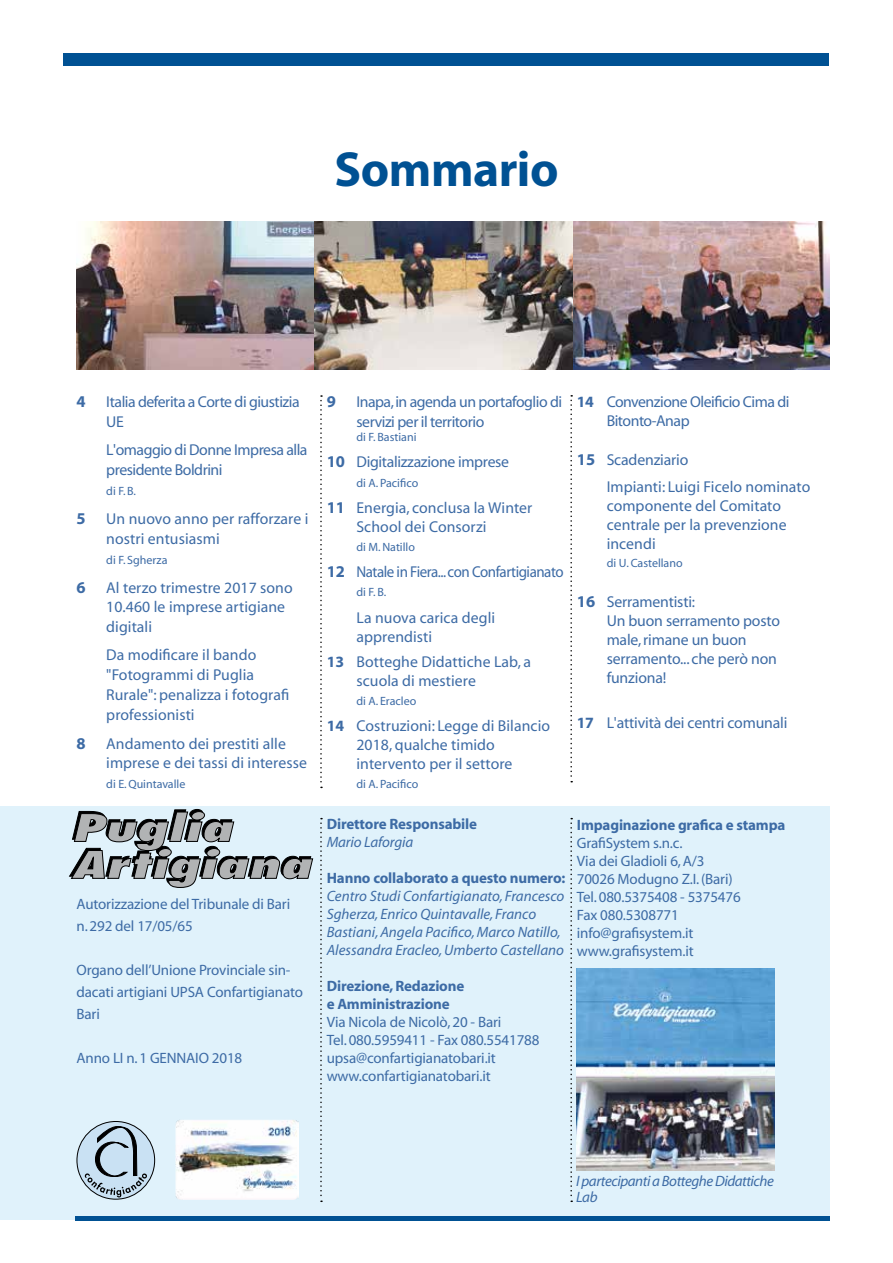
<style>
.page{position:relative;width:893px;height:1263px;background:#fff}
.page>*{position:absolute;margin:0;border:0;box-sizing:border-box;transform-origin:0 0}
.t1{font:700 49.5px "Myriad";letter-spacing:-.01em;color:#005193}
.t2{font:15.75px/19.8px "Myriad";color:#3d6ba5}
.t3{font:15.75px/19.8px "Myriad";letter-spacing:-.03em;color:#3d6ba5}
.t4{font:15.75px "Myriad";letter-spacing:-.03em;color:#3d6ba5;scale:.95 1}
.t5{font:15.75px "Myriad";letter-spacing:-.02em;color:#3d6ba5}
.t6{font:15px/18px "Myriad";letter-spacing:-.01em;color:#3d6ba5}
.t7{font:italic 15px/18px "Myriad";color:#3d6ba5}
.t8{font:700 15px/18px "Myriad";letter-spacing:-.01em;color:#3d6ba5}
.t9{font:italic 15px/16.5px "Myriad";letter-spacing:-.03em;color:#3d6ba5}
.t10{font:12px "Myriad";color:#3d6ba5}
.s1{font-weight:700;font-size:16.5px}
.s2{font-weight:700}
</style>
<div class="page">
<div style="left:0;top:806px;width:829px;height:414px;background:#e0f2fb"></div>
<svg style="left:320px;top:818px;width:2px;height:384px"></svg>
<svg style="left:570px;top:818px;width:2px;height:384px"></svg>
<svg style="left:77px;top:1121px;width:78px;height:78px"></svg>
<svg style="left:84px;top:1121px;width:63px;height:76px"></svg>
<div style="left:64px;top:53px;width:765px;height:13px;background:#005193"></div>
<svg style="left:69px;top:809px;width:244px;height:79px"></svg>
<img style="left:176px;top:1120px;width:122px;height:79px">
<hr style="left:75px;top:1216px;width:754px;height:4px;background:#005193">
<img style="left:77px;top:221px;width:238px;height:149px">
<img style="left:573px;top:221px;width:256px;height:149px">
<img style="left:315px;top:221px;width:258px;height:149px">
<img style="left:576px;top:968px;width:198px;height:203px">
<svg style="left:570px;top:395px;width:2px;height:387px"></svg>
<svg style="left:320px;top:395px;width:2px;height:393px"></svg>
<h1 class="t1" style="left:334px;top:144px;width:226px">Sommario</h1>
<p class="t3" style="left:106px;top:393px;width:195px;text-indent:-30px"><span class="s1">4</span> Italia deferita a Corte di giustizia<br>UE</p>
<p class="t3" style="left:106px;top:441px;width:203px">L'omaggio di Donne Impresa alla presidente Boldrini</p>
<p class="t10" style="left:106px;top:485px;width:31px">di F. B.</p>
<p class="t2" style="left:106px;top:509px;width:204px;text-indent:-30px"><span class="s1">5</span> Un nuovo anno per rafforzare i nostri entusiasmi</p>
<p class="t10" style="left:106px;top:553px;width:63px">di F. Sgherza</p>
<p class="t2" style="left:106px;top:578px;width:188px;text-indent:-30px"><span class="s1">6</span> Al terzo trimestre 2017 sono<br>10.460 le imprese artigiane digitali</p>
<p class="t2" style="left:106px;top:646px;width:184px">Da modificare il bando "Fotogrammi di Puglia<br>Rurale": penalizza i fotografi professionisti</p>
<p class="t2" style="left:106px;top:734px;width:202px;text-indent:-30px"><span class="s1">8</span> Andamento dei prestiti alle imprese e dei tassi di interesse</p>
<p class="t10" style="left:106px;top:778px;width:81px">di E. Quintavalle</p>
<p class="t6" style="left:77px;top:893px;width:215px;line-height:22px">Autorizzazione del Tribunale di Bari n. 292 del 17/05/65</p>
<p class="t6" style="left:77px;top:960px;width:228px;line-height:22px">Organo dell’Unione Provinciale sin&shy;dacati artigiani UPSA Confartigianato<br>Bari</p>
<p class="t6" style="left:77px;top:1050px;width:167px">Anno LI n. 1 GENNAIO 2018</p>
<p class="t3" style="left:356px;top:393px;width:207px;line-height:19px;text-indent:-30px"><span class="s1">9</span> Inapa, in agenda un portafoglio di servizi per il territorio</p>
<p class="t10" style="left:356px;top:431px;width:62px">di F. Bastiani</p>
<p class="t5" style="left:327px;top:454px;width:184px"><span class="s1">10</span> Digitalizzazione imprese</p>
<p class="t10" style="left:356px;top:477px;width:63px">di A. Pacifico</p>
<p class="t2" style="left:356px;top:499px;width:177px;line-height:19px;text-indent:-30px"><span class="s1">11</span> Energia, conclusa la Winter<br>School dei Consorzi</p>
<p class="t10" style="left:356px;top:541px;width:60px">di M. Natillo</p>
<p class="t4" style="left:327px;top:564px;width:251px"><span class="s1">12</span> Natale in Fiera... con Confartigianato</p>
<p class="t10" style="left:356px;top:586px;width:31px">di F. B.</p>
<p class="t2" style="left:356px;top:609px;width:140px;line-height:19px">La nuova carica degli apprendisti</p>
<p class="t2" style="left:356px;top:653px;width:176px;line-height:19px;text-indent:-30px"><span class="s2">13</span> Botteghe Didattiche Lab, a scuola di mestiere</p>
<p class="t10" style="left:356px;top:695px;width:61px">di A. Eracleo</p>
<p class="t2" style="left:356px;top:717px;width:195px;line-height:19px;text-indent:-30px"><span class="s2">14</span> Costruzioni: Legge di Bilancio<br>2018, qualche timido intervento per il settore</p>
<p class="t10" style="left:356px;top:778px;width:63px">di A. Pacifico</p>
<p class="t3" style="left:607px;top:393px;width:184px;line-height:18.9px;text-indent:-30px"><span class="s2">14</span> Convenzione Oleificio Cima di<br>Bitonto-Anap</p>
<p class="t2" style="left:607px;top:448px;width:205px;line-height:26.4px;text-indent:-30px"><span class="s1">15</span> Scadenziario<br>Impianti: Luigi Ficelo nominato</p>
<p class="t2" style="left:607px;top:497px;width:181px;line-height:18.9px">componente del Comitato centrale per la prevenzione incendi</p>
<p class="t10" style="left:607px;top:557px;width:77px">di U. Castellano</p>
<p class="t2" style="left:607px;top:593px;width:175px;line-height:18.9px;text-indent:-30px"><span class="s1">16</span> Serramentisti:<br>Un buon serramento posto male, rimane un buon serramento... che però non funziona!</p>
<p class="t2" style="left:577px;top:713px;width:212px"><span class="s2">17</span> L'attività dei centri comunali</p>
<p class="t8" style="left:327px;top:815px;width:152px">Direttore Responsabile</p>
<p class="t7" style="left:327px;top:833px;width:88px">Mario Laforgia</p>
<p class="t8" style="left:327px;top:869px;width:240px">Hanno collaborato a questo numero:</p>
<p class="t7" style="left:327px;top:887px;width:239px">Centro Studi Confartigianato, Francesco Sgherza, Enrico Quintavalle, Franco Bastiani, Angela Pacifico, Marco Natillo, Alessandra Eracleo, Umberto Castellano</p>
<p class="t8" style="left:327px;top:977px;width:139px">Direzione, Redazione e Amministrazione</p>
<p class="t6" style="left:327px;top:1013px;width:214px">Via Nicola de Nicolò, 20 - Bari<br>Tel. 080.5959411 - Fax 080.5541788 upsa@confartigianatobari.it www.confartigianatobari.it</p>
<p class="t8" style="left:577px;top:816px;width:210px">Impaginazione grafica e stampa</p>
<p class="t6" style="left:577px;top:834px;width:165px">GrafiSystem s.n.c.<br>Via dei Gladioli 6, A/3<br>70026 Modugno Z.I. (Bari)<br>Tel. 080.5375408 - 5375476<br>Fax 080.5308771 info@grafisystem.it www.grafisystem.it</p>
<p class="t9" style="left:576px;top:1173px;width:199px">I partecipanti a Botteghe Didattiche<br>Lab</p>
</div>
